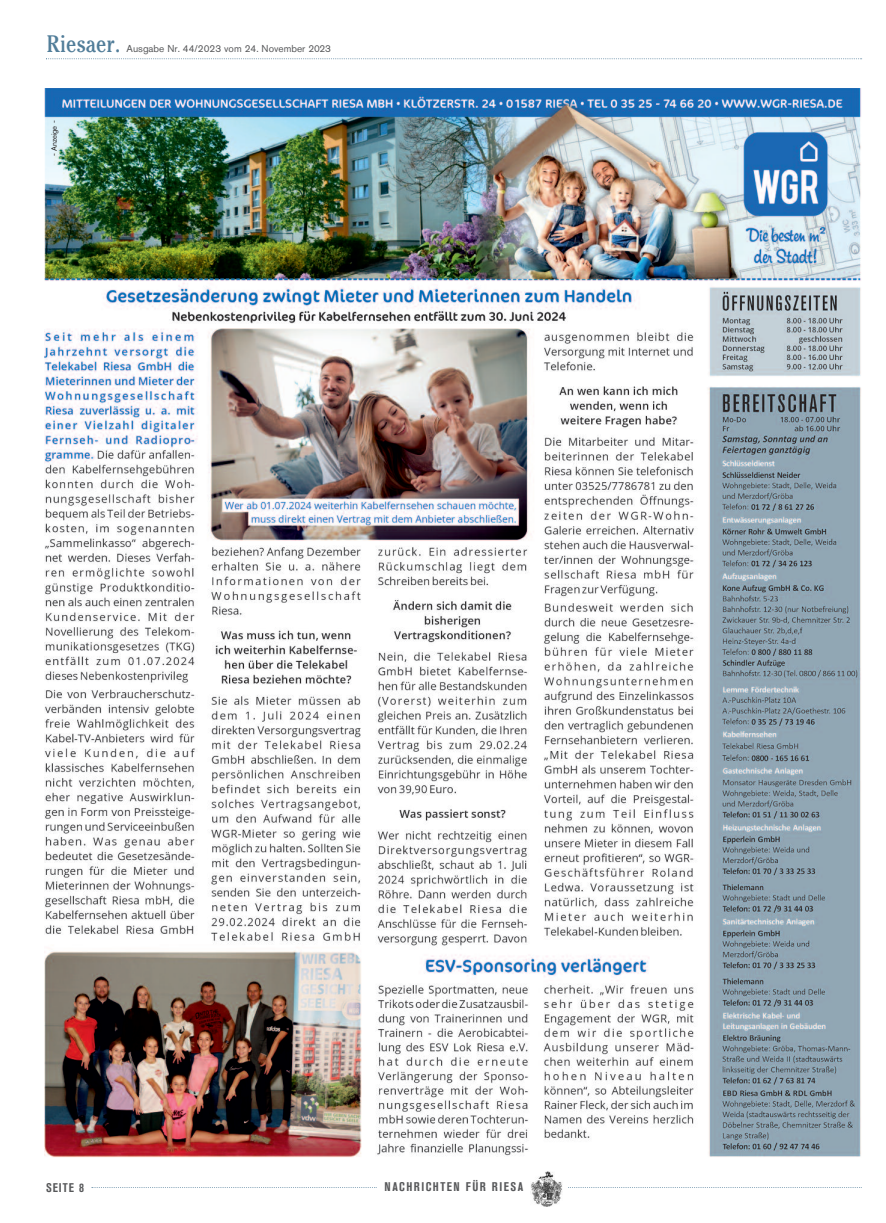
<style>
.page{position:relative;width:886px;height:1223px;background:#fff}
.page>*{position:absolute;margin:0;border:0;box-sizing:border-box;transform-origin:0 0}
.t1{font:25px "Cheltenham EFOP Book Con";color:#517d99}
.t2{font:700 condensed 12.5px "Akzidenz Grotesk Std";letter-spacing:.12em;color:#57585a}
.t3{font:10px "Akzidenz Grotesk Std";color:#57585a}
.t4{font:7.5px "Akzidenz Grotesk Std";color:#231f20}
</style>
<div class="page">
<img style="left:45px;top:89px;width:816px;height:1069px">
<svg style="left:46px;top:58px;width:816px;height:1px"></svg>
<svg style="left:92px;top:1187px;width:285px;height:1px"></svg>
<svg style="left:568px;top:1187px;width:294px;height:1px"></svg>
<img style="left:531px;top:1171px;width:31px;height:35px">
<h1 class="t1" style="left:47px;top:36px;width:76px">Riesaer.</h1>
<p class="t3" style="left:127px;top:43px;width:206px">Ausgabe Nr. 44/2023 vom 24. November 2023</p>
<p class="t4" style="left:50px;top:156px;width:37px;rotate:-90deg">- Anzeige -</p>
<p class="t2" style="left:46px;top:1180px;width:39px">SEITE 8</p>
<p class="t2" style="left:385px;top:1179px;width:140px">NACHRICHTEN FÜR RIESA</p>
</div>
